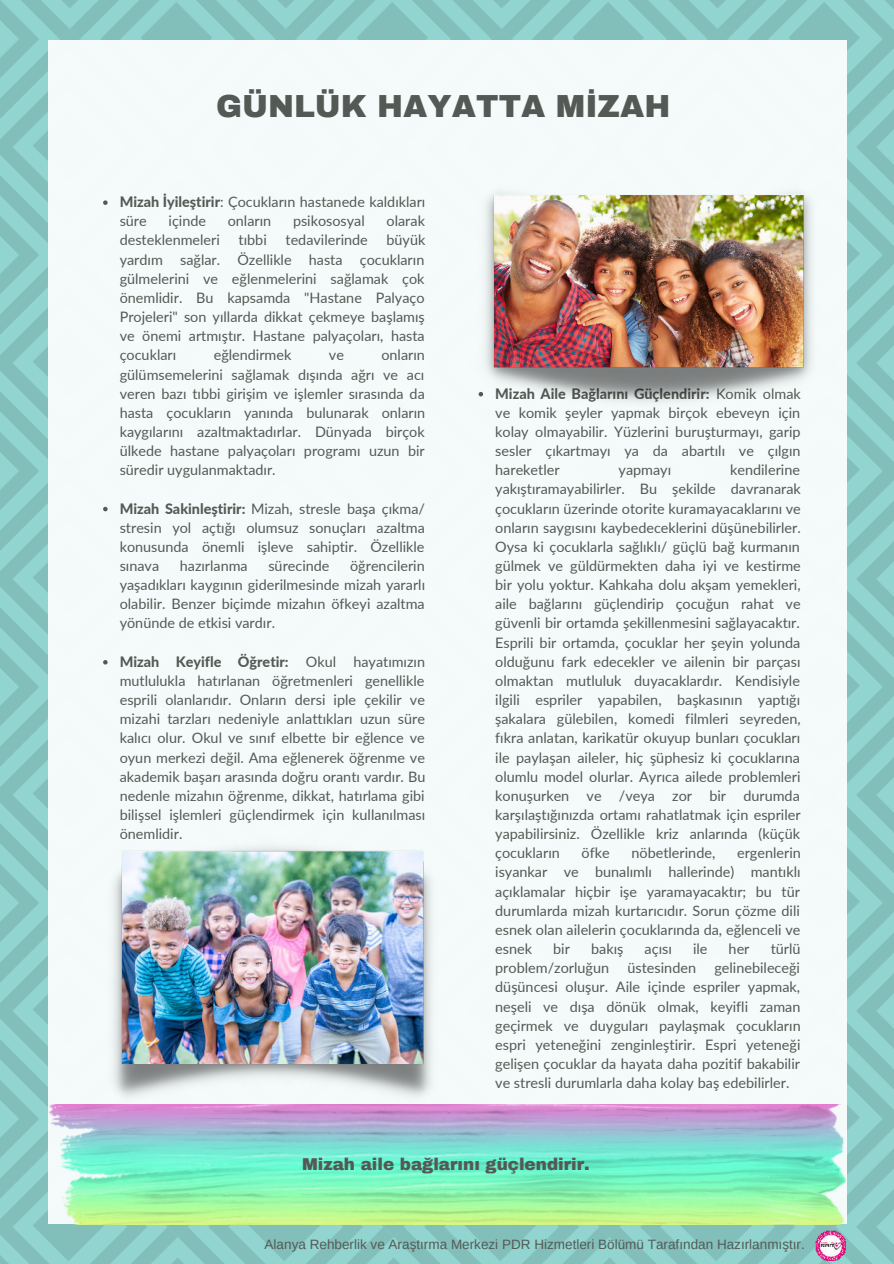
<style>
.page{position:relative;width:894px;height:1264px;background:#fff}
.page>*{position:absolute;margin:0;border:0;box-sizing:border-box;transform-origin:0 0}
.t1{font:900 31.2px "Archivo";color:#555955}
.t2{font:900 16.8px "Archivo";color:#555955}
.t3{font:14.4px/19.2px "Lato";color:#555955;text-align:justify}
.t4{font:13.5px "Arimo";color:#555955}
.s1{font-weight:800}
</style>
<div class="page">
<img style="left:0;top:0;width:893px;height:1263px">
<div style="left:48px;top:40px;width:798px;height:1183px;background:#f4f9f9"></div>
<svg style="left:103px;top:200px;width:5px;height:5px"></svg>
<svg style="left:103px;top:507px;width:5px;height:4px"></svg>
<svg style="left:103px;top:660px;width:5px;height:4px"></svg>
<img style="left:48px;top:1104px;width:798px;height:120px">
<img style="left:815px;top:1230px;width:30px;height:30px">
<img style="left:478px;top:193px;width:333px;height:209px">
<img style="left:106px;top:847px;width:331px;height:258px">
<h1 class="t1" style="left:216px;top:87px;width:455px">GÜNLÜK HAYATTA MİZAH</h1>
<p class="t3" style="left:120px;top:192px;width:307px"><span class="s1">Mizah İyileştirir</span>: Çocukların hastanede kaldıkları süre</p>
<p class="t3" style="left:168px;top:211px;width:39px">içinde</p>
<p class="t3" style="left:228px;top:211px;width:45px">onların</p>
<p class="t3" style="left:293px;top:211px;width:73px">psikososyal</p>
<p class="t3" style="left:386px;top:211px;width:40px">olarak</p>
<p class="t3" style="left:120px;top:230px;width:102px">desteklenmeleri</p>
<p class="t3" style="left:238px;top:230px;width:30px">tıbbi</p>
<p class="t3" style="left:285px;top:230px;width:84px">tedavilerinde</p>
<p class="t3" style="left:120px;top:230px;width:307px;text-indent:267px">büyük yardım sağlar. Özellikle hasta çocukların gülmelerini ve eğlenmelerini sağlamak çok önemlidir. Bu kapsamda "Hastane Palyaço Projeleri" son yıllarda dikkat çekmeye başlamış ve önemi artmıştır. Hastane palyaçoları, hasta çocukları</p>
<p class="t3" style="left:120px;top:345px;width:307px;text-indent:262px">onların gülümsemelerini sağlamak dışında ağrı ve acı veren bazı tıbbi girişim ve işlemler sırasında da hasta çocukların yanında bulunarak onların kaygılarını azaltmaktadırlar. Dünyada birçok ülkede hastane palyaçoları programı uzun bir süredir uygulanmaktadır.</p>
<p class="t3" style="left:120px;top:498px;width:307px"><span class="s1">Mizah Sakinleştirir:</span> Mizah, stresle başa çıkma/ stresin yol açtığı olumsuz sonuçları azaltma konusunda önemli işleve sahiptir. Özellikle sınava</p>
<p class="t3" style="left:214px;top:345px;width:79px">eğlendirmek</p>
<p class="t3" style="left:329px;top:345px;width:17px">ve</p>
<p class="t3" style="left:120px;top:555px;width:307px;text-indent:230px">öğrencilerin yaşadıkları kaygının giderilmesinde mizah yararlı olabilir. Benzer biçimde mizahın öfkeyi azaltma yönünde de etkisi vardır.</p>
<p class="t3" style="left:120px;top:651px;width:307px"><span class="s1">Mizah Keyifle Öğretir:</span> Okul hayatımızın mutlulukla hatırlanan öğretmenleri genellikle esprili olanlarıdır. Onların dersi iple çekilir ve mizahi tarzları nedeniyle anlattıkları uzun süre kalıcı olur. Okul ve sınıf elbette bir eğlence ve oyun merkezi değil. Ama eğlenerek öğrenme ve akademik başarı arasında doğru orantı vardır. Bu nedenle mizahın öğrenme, dikkat, hatırlama gibi bilişsel işlemleri güçlendirmek için kullanılması önemlidir.</p>
<p class="t3" style="left:180px;top:555px;width:69px">hazırlanma</p>
<p class="t3" style="left:268px;top:555px;width:63px">sürecinde</p>
<p class="t3" style="left:495px;top:383px;width:307px"><span class="s1">Mizah Aile Bağlarını Güçlendirir:</span> Komik olmak ve komik şeyler yapmak birçok ebeveyn için kolay olmayabilir. Yüzlerini buruşturmayı, garip sesler çıkartmayı ya da abartılı ve çılgın hareketler</p>
<p class="t3" style="left:495px;top:460px;width:307px;text-indent:235px">kendilerine yakıştıramayabilirler. Bu şekilde davranarak çocukların üzerinde otorite kuramayacaklarını ve onların saygısını kaybedeceklerini düşünebilirler.<br>Oysa ki çocuklarla sağlıklı/ güçlü bağ kurmanın gülmek ve güldürmekten daha iyi ve kestirme bir yolu yoktur. Kahkaha dolu akşam yemekleri, aile bağlarını güçlendirip çocuğun rahat ve güvenli bir ortamda şekillenmesini sağlayacaktır.<br>Esprili bir ortamda, çocuklar her şeyin yolunda olduğunu fark edecekler ve ailenin bir parçası olmaktan mutluluk duyacaklardır. Kendisiyle ilgili espriler yapabilen, başkasının yaptığı şakalara gülebilen, komedi filmleri seyreden, fıkra anlatan, karikatür okuyup bunları çocukları ile paylaşan aileler, hiç şüphesiz ki çocuklarına olumlu model olurlar. Ayrıca ailede problemleri konuşurken ve /veya zor bir durumda karşılaştığınızda ortamı rahatlatmak için espriler yapabilirsiniz. Özellikle kriz anlarında (küçük çocukların</p>
<p class="t3" style="left:618px;top:460px;width:54px">yapmayı</p>
<p class="t3" style="left:495px;top:842px;width:307px;text-indent:242px">ergenlerin isyankar ve bunalımlı hallerinde) mantıklı açıklamalar hiçbir işe yaramayacaktır; bu tür durumlarda mizah kurtarıcıdır. Sorun çözme dili esnek olan ailelerin çocuklarında da, eğlenceli ve esnek</p>
<p class="t3" style="left:581px;top:842px;width:30px">öfke</p>
<p class="t3" style="left:631px;top:842px;width:85px">nöbetlerinde,</p>
<p class="t3" style="left:553px;top:938px;width:18px">bir</p>
<p class="t3" style="left:591px;top:938px;width:34px">bakış</p>
<p class="t3" style="left:644px;top:938px;width:29px">açısı</p>
<p class="t3" style="left:692px;top:938px;width:16px">ile</p>
<p class="t3" style="left:728px;top:938px;width:22px">her</p>
<p class="t3" style="left:770px;top:938px;width:31px">türlü</p>
<p class="t3" style="left:495px;top:957px;width:115px">problem/zorluğun</p>
<p class="t3" style="left:627px;top:957px;width:70px">üstesinden</p>
<p class="t3" style="left:495px;top:957px;width:307px;text-indent:219px">gelinebileceği düşüncesi oluşur. Aile içinde espriler yapmak, neşeli ve dışa dönük olmak, keyifli zaman geçirmek ve duyguları paylaşmak çocukların espri yeteneğini zenginleştirir. Espri yeteneği gelişen çocuklar da hayata daha pozitif bakabilir ve stresli durumlarla daha kolay baş edebilirler.</p>
<p class="t2" style="left:302px;top:1153px;width:289px">Mizah aile bağlarını güçlendirir.</p>
<p class="t4" style="left:264px;top:1235px;width:541px">Alanya Rehberlik ve Araştırma Merkezi PDR Hizmetleri Bölümü Tarafından Hazırlanmıştır.</p>
</div>
